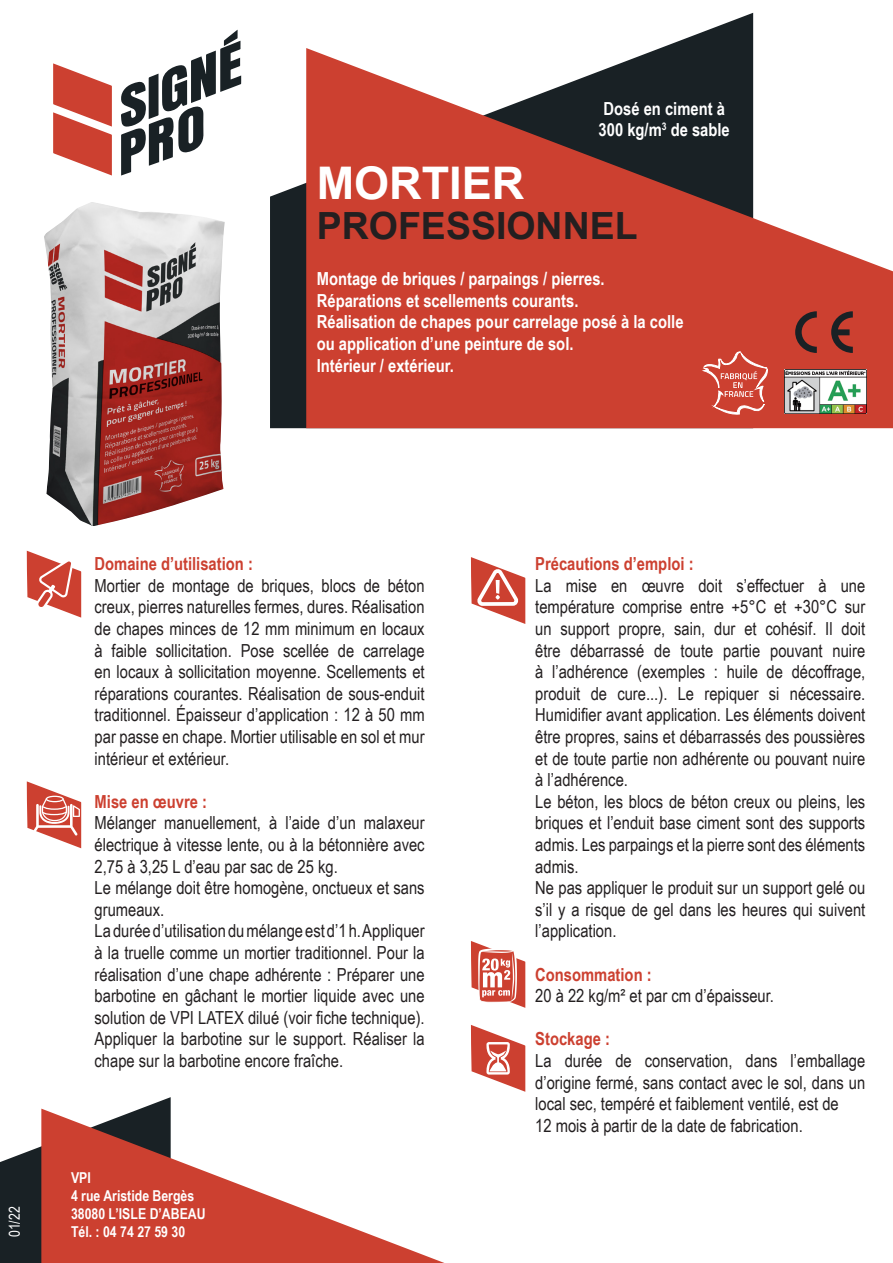
<style>
.page{position:relative;width:893px;height:1263px;background:#fff}
.page>*{position:absolute;margin:0;border:0;box-sizing:border-box;transform-origin:0 0}
.t1{font:700 45px "Arial";color:#fff}
.t2{font:700 37.5px "Arial";color:#231f20}
.t3{font:18px/21.6px "Arial Narrow";color:#231f20;text-align:justify}
.t4{font:700 18px "Arial Narrow";color:#fff}
.t5{font:700 18px "Arial Narrow";color:#cc4030}
.t6{font:700 15px "Arial Narrow";color:#fff}
.t7{font:15px "Arial Narrow";color:#fff}
</style>
<div class="page">
<svg style="left:270px;top:13px;width:483px;height:415px"></svg>
<svg style="left:0;top:1097px;width:171px;height:166px"></svg>
<svg style="left:306px;top:48px;width:587px;height:380px;fill:#cc4030"></svg>
<svg style="left:41px;top:1108px;width:403px;height:155px;fill:#cc4030"></svg>
<svg style="left:53px;top:63px;width:59px;height:113px"></svg>
<svg style="left:121px;top:30px;width:120px;height:146px"></svg>
<svg style="left:27px;top:551px;width:54px;height:67px"></svg>
<svg style="left:27px;top:781px;width:54px;height:67px"></svg>
<svg style="left:471px;top:557px;width:54px;height:67px"></svg>
<svg style="left:471px;top:941px;width:54px;height:67px"></svg>
<svg style="left:471px;top:1025px;width:54px;height:67px"></svg>
<img style="left:44px;top:202px;width:181px;height:324px">
<img style="left:784px;top:370px;width:83px;height:43px">
<svg style="left:795px;top:311px;width:22px;height:42px"></svg>
<svg style="left:831px;top:311px;width:22px;height:42px"></svg>
<svg style="left:703px;top:351px;width:65px;height:72px"></svg>
<p class="t4" style="left:603px;top:95px;width:123px">Dosé en ciment à</p>
<p class="t4" style="left:599px;top:116px;width:133px">300 kg/m<sup>3</sup> de sable</p>
<p class="t1" style="left:317px;top:151px;width:209px">MORTIER</p>
<p class="t2" style="left:317px;top:199px;width:322px">PROFESSIONNEL</p>
<p class="t4" style="left:317px;top:265px;width:289px">Montage de briques / parpaings / pierres.</p>
<p class="t4" style="left:317px;top:287px;width:263px">Réparations et scellements courants.</p>
<p class="t4" style="left:317px;top:308px;width:368px">Réalisation de chapes pour carrelage posé à la colle</p>
<p class="t4" style="left:317px;top:330px;width:258px">ou application d’une peinture de sol.</p>
<p class="t4" style="left:317px;top:352px;width:139px">Intérieur / extérieur.</p>
<p class="t7" style="left:4px;top:1237px;width:32px;rotate:-90deg">01/22</p>
<p class="t5" style="left:95px;top:550px;width:160px">Domaine d’utilisation :</p>
<p class="t3" style="left:95px;top:574px;width:332px">Mortier de montage de briques, blocs de béton creux, pierres naturelles fermes, dures. Réalisation de chapes minces de 12 mm minimum en locaux à faible sollicitation. Pose scellée de carrelage en locaux à sollicitation moyenne. Scellements et réparations courantes. Réalisation de sous-enduit traditionnel. Épaisseur d’application : 12 à 50 mm par passe en chape. Mortier utilisable en sol et mur intérieur et extérieur.</p>
<p class="t5" style="left:95px;top:788px;width:114px">Mise en œuvre :</p>
<p class="t3" style="left:95px;top:812px;width:332px">Mélanger manuellement, à l’aide d’un malaxeur électrique à vitesse lente, ou à la bétonnière avec 2,75 à 3,25 L d’eau par sac de 25 kg.</p>
<p class="t3" style="left:95px;top:876px;width:332px">Le mélange doit être homogène, onctueux et sans grumeaux.</p>
<p class="t3" style="left:95px;top:920px;width:332px">La durée d’utilisation du mélange est d’1 h. Appliquer à la truelle comme un mortier traditionnel. Pour la réalisation d’une chape adhérente : Préparer une barbotine en gâchant le mortier liquide avec une solution de VPI LATEX dilué (voir fiche technique).<br>Appliquer la barbotine sur le support. Réaliser la chape sur la barbotine encore fraîche.</p>
<p class="t6" style="left:71px;top:1166px;width:21px">VPI</p>
<p class="t6" style="left:71px;top:1184px;width:125px">4 rue Aristide Bergès</p>
<p class="t6" style="left:71px;top:1202px;width:136px">38080 L’ISLE D’ABEAU</p>
<p class="t6" style="left:71px;top:1220px;width:116px">Tél. : 04 74 27 59 30</p>
<p class="t5" style="left:535px;top:550px;width:160px">Précautions d’emploi :</p>
<p class="t3" style="left:535px;top:574px;width:332px">La mise en œuvre doit s’effectuer à une température comprise entre +5°C et +30°C sur un support propre, sain, dur et cohésif. Il doit être débarrassé de toute partie pouvant nuire à l’adhérence (exemples : huile de décoffrage, produit de cure...). Le repiquer si nécessaire.<br>Humidifier avant application. Les éléments doivent être propres, sains et débarrassés des poussières et de toute partie non adhérente ou pouvant nuire à l’adhérence.</p>
<p class="t3" style="left:535px;top:790px;width:332px">Le béton, les blocs de béton creux ou pleins, les briques et l’enduit base ciment sont des supports admis. Les parpaings et la pierre sont des éléments admis.</p>
<p class="t3" style="left:535px;top:876px;width:332px">Ne pas appliquer le produit sur un support gelé ou s’il y a risque de gel dans les heures qui suivent l’application.</p>
<p class="t5" style="left:535px;top:961px;width:118px">Consommation :</p>
<p class="t3" style="left:535px;top:984px;width:240px">20 à 22 kg/m² et par cm d’épaisseur.</p>
<p class="t5" style="left:535px;top:1025px;width:76px">Stockage :</p>
<p class="t3" style="left:535px;top:1049px;width:332px">La durée de conservation, dans l’emballage d’origine fermé, sans contact avec le sol, dans un local sec, tempéré et faiblement ventilé, est de</p>
<p class="t3" style="left:535px;top:1114px;width:269px">12 mois à partir de la date de fabrication.</p>
</div>
